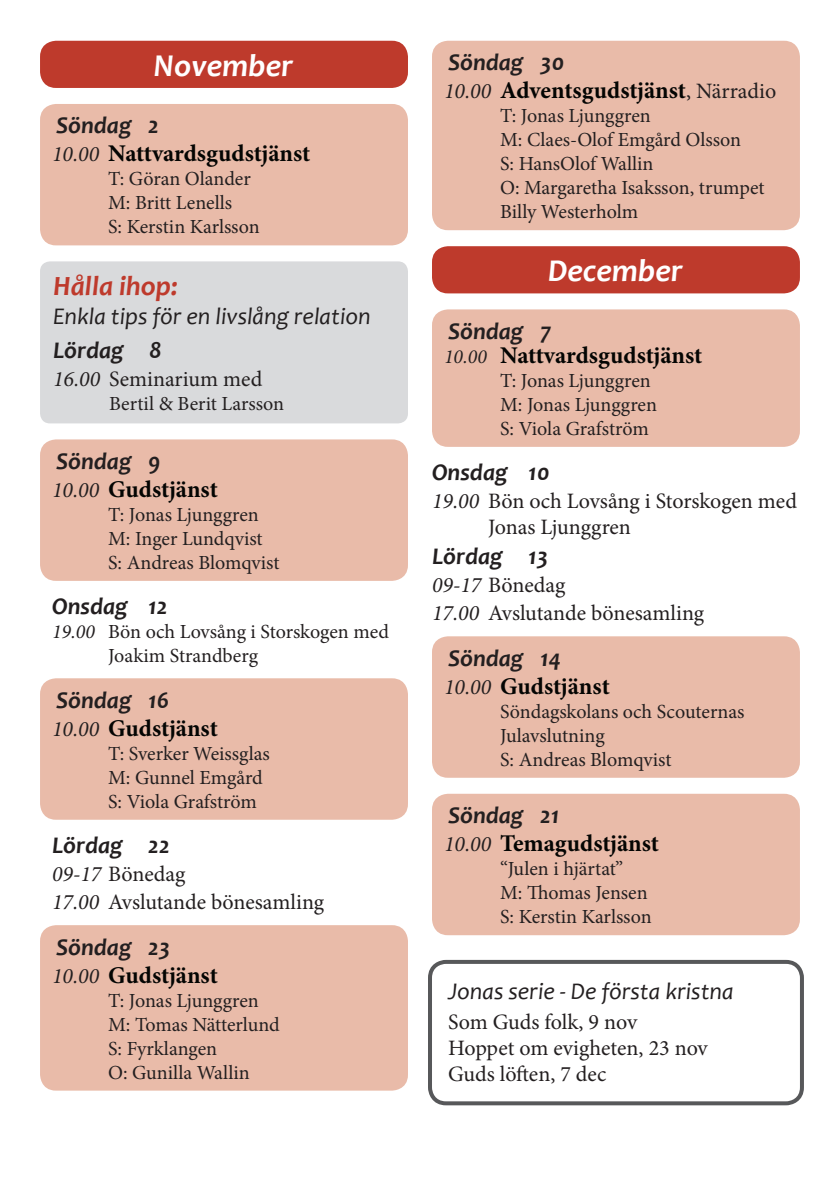
<style>
.page{position:relative;width:840px;height:1191px;background:#fff}
.page>*{position:absolute;margin:0;border:0;box-sizing:border-box;transform-origin:0 0}
.t1{font:italic 700 32px "Candara";color:#fff}
.t2{font:italic 700 28px "Candara";color:#be3a2c}
.t3{font:700 24px "Minion Pro";letter-spacing:-.005em;color:#040503}
.t4{font:italic 700 24px "Candara";color:#231f20}
.t5{font:italic 24px "Candara";color:#231f20}
.t6{font:22px/26px "Minion Pro";letter-spacing:-.005em;color:#231f20}
.t7{font:20px/24px "Minion Pro";letter-spacing:-.005em;color:#231f20}
.s1{font-weight:400;font-style:italic;font-size:22px;color:#231f20}
.s2{font-weight:400;font-size:22px;color:#231f20}
.s3{font-style:italic}
.s4{font-weight:400;font-style:italic;font-size:20px;color:#231f20}
</style>
<div class="page">
<div style="left:40px;top:925px;width:368px;height:165px;background:#e9bba9;border-radius:16px"></div>
<div style="left:40px;top:104px;width:368px;height:141px;background:#e9bba9;border-radius:16px"></div>
<div style="left:40px;top:41px;width:368px;height:47px;background:#be3a2c;border-radius:16px"></div>
<div style="left:432px;top:41px;width:367px;height:189px;background:#e9bba9;border-radius:16px"></div>
<div style="left:432px;top:309px;width:367px;height:138px;background:#e9bba9;border-radius:16px"></div>
<div style="left:40px;top:439px;width:368px;height:142px;background:#e9bba9;border-radius:16px"></div>
<div style="left:40px;top:261px;width:368px;height:162px;background:#d9dadc;border-radius:10px"></div>
<div style="left:40px;top:678px;width:368px;height:141px;background:#e9bba9;border-radius:16px"></div>
<div style="left:432px;top:246px;width:367px;height:47px;background:#be3a2c;border-radius:16px"></div>
<div style="left:432px;top:636px;width:367px;height:141px;background:#e9bba9;border-radius:16px"></div>
<div style="left:432px;top:793px;width:367px;height:142px;background:#e9bba9;border-radius:16px"></div>
<div style="left:428px;top:960px;width:375px;height:145px;border:4px solid #57585a;border-radius:16px"></div>
<h1 class="t1" style="left:153px;top:45px;width:141px">November</h1>
<p class="t4" style="left:448px;top:47px;width:118px">Söndag 30</p>
<p class="t3" style="left:444px;top:74px;width:333px"><span class="s1">10.00</span> Adventsgudstjänst<span class="s2">, Närradio</span></p>
<p class="t7" style="left:500px;top:104px;width:266px">T: Jonas Ljunggren<br>M: Claes-Olof Emgård Olsson<br>S: HansOlof Wallin<br>O: Margaretha Isaksson, trumpet<br>Billy Westerholm</p>
<p class="t4" style="left:56px;top:110px;width:104px">Söndag 2</p>
<p class="t3" style="left:52px;top:137px;width:260px"><span class="s1">10.00</span> Nattvardsgudstjänst</p>
<p class="t7" style="left:108px;top:167px;width:153px">T: Göran Olander<br>M: Britt Lenells<br>S: Kerstin Karlsson</p>
<h2 class="t2" style="left:53px;top:268px;width:126px">Hålla ihop:</h2>
<p class="t5" style="left:53px;top:301px;width:319px">Enkla tips för en livslång relation</p>
<p class="t4" style="left:53px;top:335px;width:110px">Lördag 8</p>
<p class="t6" style="left:53px;top:366px;width:211px"><span class="s3">16.00</span> Seminarium med</p>
<p class="t7" style="left:109px;top:392px;width:176px">Bertil &amp; Berit Larsson</p>
<p class="t4" style="left:56px;top:446px;width:106px">Söndag 9</p>
<p class="t3" style="left:52px;top:472px;width:167px"><span class="s1">10.00</span> Gudstjänst</p>
<p class="t7" style="left:108px;top:502px;width:173px">T: Jonas Ljunggren<br>M: Inger Lundqvist<br>S: Andreas Blomqvist</p>
<p class="t4" style="left:52px;top:591px;width:117px">Onsdag 12</p>
<p class="t7" style="left:108px;top:620px;width:282px;text-indent:-56px"><span class="s3">19.00</span> Bön och Lovsång i Storskogen med<br>Joakim Strandberg</p>
<p class="t4" style="left:56px;top:685px;width:115px">Söndag 16</p>
<p class="t3" style="left:52px;top:711px;width:167px"><span class="s1">10.00</span> Gudstjänst</p>
<p class="t7" style="left:108px;top:741px;width:163px">T: Sverker Weissglas<br>M: Gunnel Emgård<br>S: Viola Grafström</p>
<p class="t4" style="left:52px;top:830px;width:119px">Lördag 22</p>
<p class="t6" style="left:52px;top:860px;width:273px;line-height:28px"><span class="s3">09-17</span> Bönedag<br><span class="s3">17.00</span> Avslutande bönesamling</p>
<p class="t4" style="left:56px;top:931px;width:116px">Söndag 23</p>
<p class="t3" style="left:52px;top:958px;width:167px"><span class="s1">10.00</span> Gudstjänst</p>
<p class="t7" style="left:108px;top:988px;width:173px">T: Jonas Ljunggren<br>M: Tomas Nätterlund<br>S: Fyrklangen<br>O: Gunilla Wallin</p>
<h1 class="t1" style="left:547px;top:251px;width:136px">December</h1>
<p class="t4" style="left:448px;top:316px;width:105px">Söndag 7</p>
<p class="t3" style="left:444px;top:338px;width:260px"><span class="s4">10.00</span> Nattvardsgudstjänst</p>
<p class="t7" style="left:500px;top:368px;width:158px">T: Jonas Ljunggren<br>M: Jonas Ljunggren<br>S: Viola Grafström</p>
<p class="t4" style="left:432px;top:457px;width:119px">Onsdag 10</p>
<p class="t6" style="left:488px;top:488px;width:310px;text-indent:-56px"><span class="s3">19.00</span> Bön och Lovsång i Storskogen med<br>Jonas Ljunggren</p>
<p class="t4" style="left:432px;top:541px;width:117px">Lördag 13</p>
<p class="t6" style="left:432px;top:571px;width:273px;line-height:28px"><span class="s3">09-17</span> Bönedag<br><span class="s3">17.00</span> Avslutande bönesamling</p>
<p class="t4" style="left:448px;top:643px;width:114px">Söndag 14</p>
<p class="t3" style="left:444px;top:669px;width:167px"><span class="s1">10.00</span> Gudstjänst</p>
<p class="t7" style="left:500px;top:699px;width:246px">Söndagskolans och Scouternas<br>Julavslutning<br>S: Andreas Blomqvist</p>
<p class="t4" style="left:448px;top:800px;width:113px">Söndag 21</p>
<p class="t3" style="left:444px;top:826px;width:216px"><span class="s1">10.00</span> Temagudstjänst</p>
<p class="t7" style="left:500px;top:857px;width:153px">“Julen i hjärtat”<br>M: Thomas Jensen<br>S: Kerstin Karlsson</p>
<p class="t5" style="left:448px;top:976px;width:287px">Jonas serie - De första kristna</p>
<p class="t6" style="left:448px;top:1009px;width:261px">Som Guds folk, 9 nov<br>Hoppet om evigheten, 23 nov<br>Guds löften, 7 dec</p>
</div>
